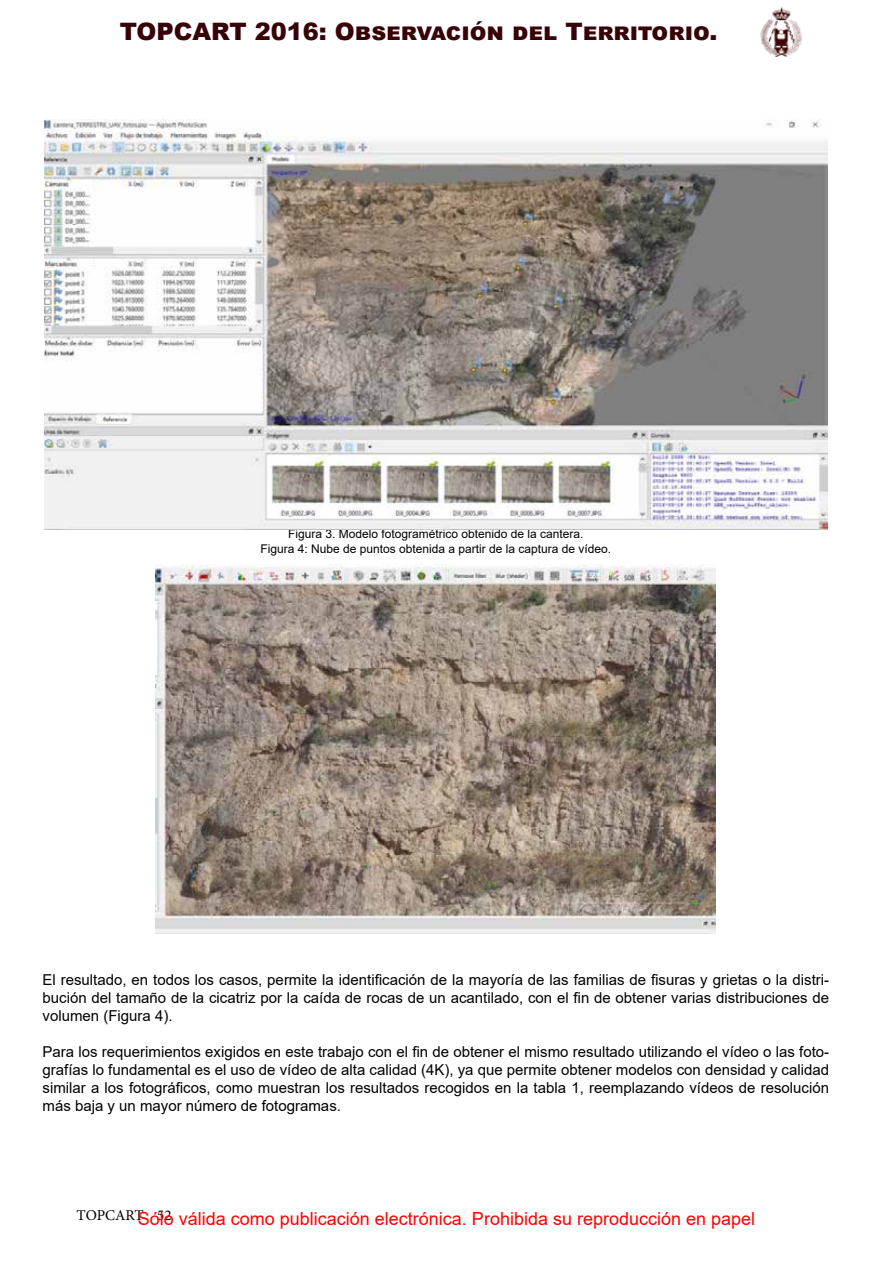
<style>
.page{position:relative;width:893px;height:1263px;background:#fff}
.page>*{position:absolute;margin:0;border:0;box-sizing:border-box;transform-origin:0 0}
.t1{font:900 24px "Arial";color:#370208}
.t2{font:18px "Arial";color:#f00}
.t3{font:15px/18px "Arial";color:#000;text-align:justify}
.t4{font:15px "Minion Pro";color:#000}
.t5{font:12px/14.4px "Arial";color:#000;text-align:center}
</style>
<div class="page">
<img style="left:760px;top:7px;width:42px;height:50px">
<img style="left:44px;top:119px;width:784px;height:410px">
<img style="left:156px;top:564px;width:560px;height:369px">
<h1 class="t1" style="left:120px;top:14px;width:599px">TOPCART 2016: Observación del Territorio.</h1>
<p class="t5" style="left:260px;top:527px;width:352px">Figura 3. Modelo fotogramétrico obtenido de la cantera.<br>Figura 4: Nube de puntos obtenida a partir de la captura de vídeo.</p>
<p class="t3" style="left:43px;top:970px;width:788px">El resultado, en todos los casos, permite la identificación de la mayoría de las familias de fisuras y grietas o la distri&shy;bución del tamaño de la cicatriz por la caída de rocas de un acantilado, con el fin de obtener varias distribuciones de volumen (Figura 4).</p>
<p class="t3" style="left:43px;top:1042px;width:788px">Para los requerimientos exigidos en este trabajo con el fin de obtener el mismo resultado utilizando el vídeo o las foto&shy;grafías lo fundamental es el uso de vídeo de alta calidad (4K), ya que permite obtener modelos con densidad y calidad similar a los fotográficos, como muestran los resultados recogidos en la tabla 1, reemplazando vídeos de resolución más baja y un mayor número de fotogramas.</p>
<p class="t4" style="left:77px;top:1205px;width:97px">TOPCART 52</p>
<p class="t2" style="left:138px;top:1206px;width:619px">Sólo válida como publicación electrónica. Prohibida su reproducción en papel</p>
</div>
